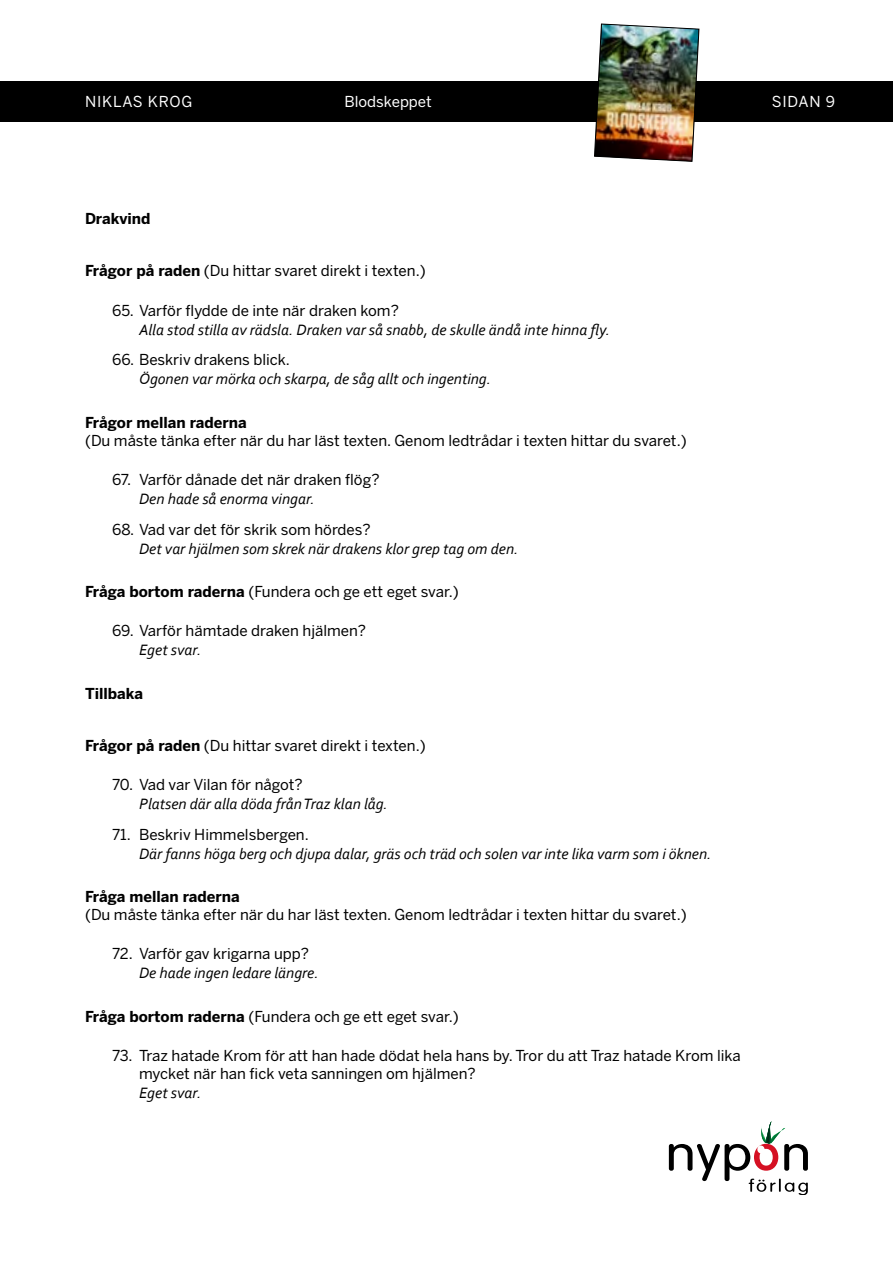
<style>
.page{position:relative;width:893px;height:1263px;background:#fff}
.page>*{position:absolute;margin:0;border:0;box-sizing:border-box;transform-origin:0 0}
.t1{font:italic 15.75px "Corbel";color:#000}
.t2{font:15px/18px "Benton Sans";color:#000}
.t3{font:700 15px "Benton Sans";color:#000}
.t4{font:15px "Benton Sans";color:#fff}
.t5{font:15px "Benton Sans";letter-spacing:.05em;color:#fff}
.t6{font:15px "Benton Sans";letter-spacing:.02em;color:#fff}
.s1{font-weight:700}
</style>
<div class="page">
<div style="left:0;top:81px;width:893px;height:40px;background:#000"></div>
<svg style="left:669px;top:1121px;width:139px;height:74px"></svg>
<img style="left:594px;top:23px;width:105px;height:139px">
<p class="t5" style="left:85px;top:93px;width:109px">NIKLAS KROG</p>
<p class="t4" style="left:344px;top:93px;width:89px">Blodskeppet</p>
<p class="t6" style="left:772px;top:93px;width:65px">SIDAN 9</p>
<p class="t3" style="left:85px;top:210px;width:67px">Drakvind</p>
<p class="t2" style="left:85px;top:262px;width:342px"><span class="s1">Frågor på raden</span> (Du hittar svaret direkt i texten.)</p>
<p class="t2" style="left:112px;top:302px;width:288px">65. Varför flydde de inte när draken kom?</p>
<p class="t1" style="left:139px;top:320px;width:472px">Alla stod stilla av rädsla. Draken var så snabb, de skulle ändå inte hinna fly.</p>
<p class="t2" style="left:112px;top:351px;width:179px">66. Beskriv drakens blick.</p>
<p class="t1" style="left:139px;top:369px;width:353px">Ögonen var mörka och skarpa, de såg allt och ingenting.</p>
<p class="t3" style="left:85px;top:414px;width:163px">Frågor mellan raderna</p>
<p class="t2" style="left:85px;top:432px;width:603px">(Du måste tänka efter när du har läst texten. Genom ledtrådar i texten hittar du svaret.)</p>
<p class="t2" style="left:112px;top:471px;width:269px">67. Varför dånade det när draken flög?</p>
<p class="t1" style="left:139px;top:489px;width:177px">Den hade så enorma vingar.</p>
<p class="t2" style="left:112px;top:521px;width:260px">68. Vad var det för skrik som hördes?</p>
<p class="t1" style="left:139px;top:539px;width:381px">Det var hjälmen som skrek när drakens klor grep tag om den.</p>
<p class="t2" style="left:85px;top:583px;width:375px"><span class="s1">Fråga bortom raderna</span> (Fundera och ge ett eget svar.)</p>
<p class="t2" style="left:112px;top:622px;width:256px">69. Varför hämtade draken hjälmen?</p>
<p class="t1" style="left:139px;top:640px;width:64px">Eget svar.</p>
<p class="t3" style="left:85px;top:685px;width:60px">Tillbaka</p>
<p class="t2" style="left:85px;top:737px;width:342px"><span class="s1">Frågor på raden</span> (Du hittar svaret direkt i texten.)</p>
<p class="t2" style="left:112px;top:776px;width:192px">70. Vad var Vilan för något?</p>
<p class="t1" style="left:139px;top:794px;width:250px">Platsen där alla döda från Traz klan låg.</p>
<p class="t2" style="left:112px;top:826px;width:198px">71. Beskriv Himmelsbergen.</p>
<p class="t1" style="left:139px;top:844px;width:574px">Där fanns höga berg och djupa dalar, gräs och träd och solen var inte lika varm som i öknen.</p>
<p class="t3" style="left:85px;top:888px;width:156px">Fråga mellan raderna</p>
<p class="t2" style="left:85px;top:906px;width:603px">(Du måste tänka efter när du har läst texten. Genom ledtrådar i texten hittar du svaret.)</p>
<p class="t2" style="left:112px;top:945px;width:199px">72. Varför gav krigarna upp?</p>
<p class="t1" style="left:139px;top:963px;width:181px">De hade ingen ledare längre.</p>
<p class="t2" style="left:85px;top:1008px;width:375px"><span class="s1">Fråga bortom raderna</span> (Fundera och ge ett eget svar.)</p>
<p class="t2" style="left:139px;top:1047px;width:603px;text-indent:-27px">73. Traz hatade Krom för att han hade dödat hela hans by. Tror du att Traz hatade Krom lika mycket när han fick veta sanningen om hjälmen?</p>
<p class="t1" style="left:139px;top:1083px;width:64px">Eget svar.</p>
</div>
